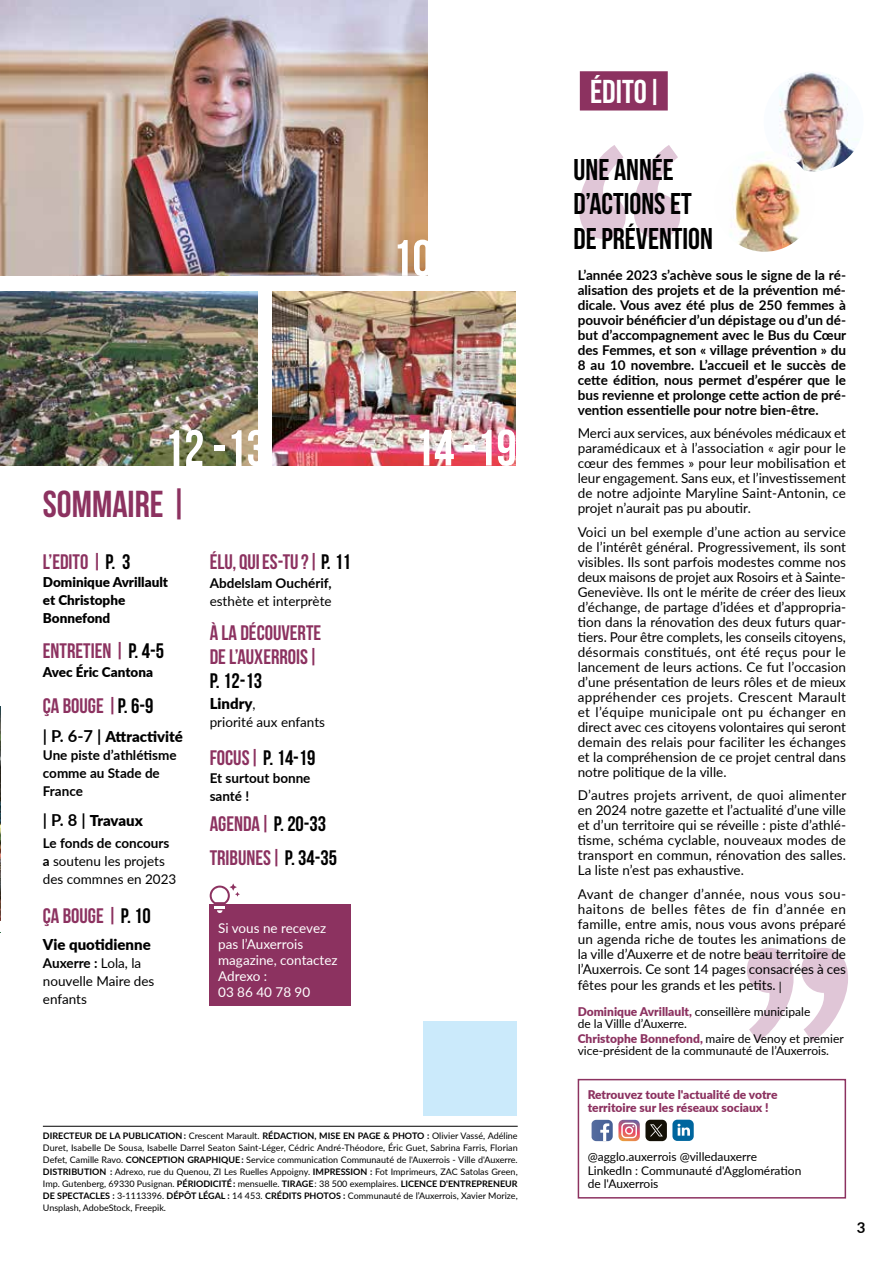
<style>
.page{position:relative;width:893px;height:1263px;background:#fff}
.page>*{position:absolute;margin:0;border:0;box-sizing:border-box;transform-origin:0 0}
.t1{font:51.15px "Bebas Neue";color:#fff}
.t2{font:37.5px "Bebas Neue";color:#8c3260}
.t3{font:33px "Bebas Neue";color:#fff}
.t4{font:30px/34.5px "Bebas Neue";color:#000}
.t5{font:21px/24px "Bebas Neue";color:#8c3260}
.t6{font:21px "Bebas Neue";color:#000}
.t7{font:900 15px "Lato";color:#000}
.t8{font:700 15px "Lato";color:#000}
.t9{font:13.5px/15px "Lato";color:#000;text-align:justify}
.t10{font:700 13.5px/15px "Lato";color:#000}
.t11{font:13.5px/16.2px "Lato";color:#fff}
.t12{font:900 13.5px/18px "Lato";color:#000}
.t13{font:12px/12px "Lato";color:#000}
.t14{font:900 12px/13.5px "Lato";color:#8c3260}
.t15{font:9px/12px "Lato";color:#000;text-align:justify}
.s1{color:#000}
.s2{font-weight:700;font-size:16.5px}
.s3{font-weight:700}
.s4{font-weight:400;font-size:13.5px}
.s5{color:#8c3260}
.s6{font-size:31.5px}
.s7{font-size:12px}
.s8{font-weight:900;color:#8c3260}
</style>
<div class="page">
<svg style="left:801px;top:948px;width:47px;height:94px"></svg>
<svg style="left:747px;top:948px;width:46px;height:94px"></svg>
<svg style="left:579px;top:145px;width:47px;height:94px"></svg>
<svg style="left:633px;top:145px;width:47px;height:94px"></svg>
<div style="left:580px;top:71px;width:88px;height:40px;background:#8c3260"></div>
<div style="left:210px;top:905px;width:141px;height:101px;background:#8c3260"></div>
<svg style="left:210px;top:883px;width:30px;height:30px"></svg>
<img style="left:1px;top:0;width:426px;height:276px">
<img style="left:273px;top:291px;width:242px;height:175px">
<img style="left:1px;top:291px;width:256px;height:175px">
<div style="left:424px;top:1021px;width:93px;height:94px;background:#cbeafb"></div>
<img style="left:764px;top:71px;width:100px;height:100px;border-radius:50px">
<img style="left:714px;top:151px;width:101px;height:101px;border-radius:50px">
<div style="left:578px;top:1079px;width:268px;height:119px;border:2px solid #8c3260"></div>
<svg style="left:592px;top:1120px;width:48px;height:21px"></svg>
<div style="left:645px;top:1120px;width:22px;height:21px;background:#131006;border-radius:5px"></div>
<svg style="left:650px;top:1124px;width:13px;height:12px"></svg>
<div style="left:672px;top:1120px;width:22px;height:21px;background:#00669e;border-radius:5px"></div>
<svg style="left:677px;top:1124px;width:13px;height:12px"></svg>
<hr style="left:43px;top:1126px;width:475px;height:1px;background:#000">
<img style="left:0;top:706px;width:1px;height:226px">
<h1 class="t1" style="left:392px;top:230px;width:42px">10</h1>
<h1 class="t1" style="left:164px;top:420px;width:104px">12 -13</h1>
<h2 class="t2" style="left:43px;top:484px;width:147px">SOMMAIRE |</h2>
<h3 class="t5" style="left:43px;top:549px;width:89px">L’EDITO | <span class="s1">P. 3</span></h3>
<p class="t12" style="left:43px;top:572px;width:127px">Dominique Avrillault et Christophe<br>Bonnefond</p>
<h3 class="t5" style="left:43px;top:638px;width:123px">ENTRETIEN | <span class="s1">P. 4-5</span></h3>
<p class="t12" style="left:43px;top:663px;width:112px">Avec Éric Cantona</p>
<h3 class="t5" style="left:43px;top:693px;width:112px">ÇA BOUGE |<span class="s1">P. 6-9</span></h3>
<p class="t7" style="left:43px;top:726px;width:142px"><span class="s2">| P. 6-7 |</span> Attractivité</p>
<p class="t10" style="left:43px;top:746px;width:135px;line-height:18px">Une piste d’athlétisme comme au Stade de<br>France</p>
<p class="t7" style="left:43px;top:809px;width:102px"><span class="s2">| P. 8 |</span> Travaux</p>
<p class="t9" style="left:43px;top:834px;width:135px;line-height:18px;text-align:left"><span class="s3">Le fonds de concours a</span> soutenu les projets des commnes en 2023</p>
<h3 class="t5" style="left:43px;top:904px;width:110px">ÇA BOUGE | <span class="s1">P. 10</span></h3>
<p class="t7" style="left:43px;top:933px;width:109px">Vie quotidienne</p>
<p class="t9" style="left:43px;top:953px;width:113px;line-height:18px;text-align:left"><span class="s3">Auxerre :</span> Lola, la nouvelle Maire des enfants</p>
<h3 class="t5" style="left:210px;top:549px;width:143px">ÉLU, QUI ES-TU ?| <span class="s1">P. 11</span></h3>
<p class="t10" style="left:210px;top:575px;width:123px">Abdelslam Ouchérif,</p>
<p class="t9" style="left:210px;top:593px;width:123px">esthète et interprète</p>
<h3 class="t5" style="left:210px;top:620px;width:113px">À LA DÉCOUVERTE<br>DE L’AUXERROIS|</h3>
<h3 class="t6" style="left:210px;top:669px;width:54px">P. 12-13</h3>
<p class="t7" style="left:210px;top:692px;width:47px">Lindry<span class="s4">,</span></p>
<p class="t9" style="left:210px;top:714px;width:117px">priorité aux enfants</p>
<h3 class="t6" style="left:210px;top:746px;width:107px"><span class="s5">FOCUS|</span> P. 14-19</h3>
<p class="t10" style="left:210px;top:769px;width:102px;line-height:18px">Et surtout bonne santé !</p>
<h3 class="t5" style="left:210px;top:806px;width:129px;line-height:33.8px">AGENDA| <span class="s1">P. 20-33<br></span>TRIBUNES| <span class="s1">P. 34-35</span></h3>
<p class="t11" style="left:218px;top:919px;width:121px">Si vous ne recevez pas l’Auxerrois magazine, contactez<br>Adrexo :<br>03 86 40 78 90</p>
<h1 class="t1" style="left:414px;top:420px;width:104px">14 -19</h1>
<p class="t15" style="left:43px;top:1129px;width:476px"><span class="s3">DIRECTEUR DE LA PUBLICATION :</span> Crescent Marault. <span class="s3">RÉDACTION, MISE EN PAGE &amp; PHOTO :</span> Olivier Vassé, Adéline Duret, Isabelle De Sousa, Isabelle Darrel Seaton Saint-Léger, Cédric André-Théodore, Éric Guet, Sabrina Farris, Florian Defet, Camille Ravo. <span class="s3">CONCEPTION GRAPHIQUE :</span> Service communication Communauté de l'Auxerrois - Ville d'Auxerre.<br><span class="s3">DISTRIBUTION :</span> Adrexo, rue du Quenou, ZI Les Ruelles Appoigny. <span class="s3">IMPRESSION :</span> Fot Imprimeurs, ZAC Satolas Green, Imp. Gutenberg, 69330 Pusignan. <span class="s3">PÉRIODICITÉ :</span> mensuelle. <span class="s3">TIRAGE</span> : 38 500 exemplaires. <span class="s3">LICENCE D'ENTREPRENEUR DE SPECTACLES :</span> 3-1113396. <span class="s3">DÉPÔT LÉGAL :</span> 14 453. <span class="s3">CRÉDITS PHOTOS :</span> Communauté de l’Auxerrois, Xavier Morize, Unsplash, AdobeStock, Freepik.</p>
<h3 class="t3" style="left:590px;top:73px;width:74px">ÉDITO<span class="s6">|</span></h3>
<h3 class="t4" style="left:574px;top:152px;width:141px">UNE ANNÉE<br>D’ACTIONS ET<br>DE PRÉVENTION</h3>
<p class="t10" style="left:578px;top:267px;width:270px;text-align:justify">L’année 2023 s’achève sous le signe de la ré&shy;alisation des projets et de la prévention mé&shy;dicale. Vous avez été plus de 250 femmes à pouvoir bénéficier d’un dépistage ou d’un dé&shy;but d’accompagnement avec le Bus du Cœur des Femmes, et son « village prévention » du 8 au 10 novembre. L’accueil et le succès de cette édition, nous permet d’espérer que le bus revienne et prolonge cette action de pré&shy;vention essentielle pour notre bien-être.</p>
<p class="t9" style="left:578px;top:425px;width:270px">Merci aux services, aux bénévoles médicaux et paramédicaux et à l’association « agir pour le cœur des femmes » pour leur mobilisation et leur engagement. Sans eux, et l’investissement de notre adjointe Maryline Saint-Antonin, ce projet n’aurait pas pu aboutir.</p>
<p class="t9" style="left:578px;top:524px;width:270px">Voici un bel exemple d’une action au service de l’intérêt général. Progressivement, ils sont visibles. Ils sont parfois modestes comme nos deux maisons de projet aux Rosoirs et à Sainte-Geneviève. Ils ont le mérite de créer des lieux d’échange, de partage d’idées et d’appropria&shy;tion dans la rénovation des deux futurs quar&shy;tiers. Pour être complets, les conseils citoyens, désormais constitués, ont été reçus pour le lancement de leurs actions. Ce fut l’occasion d’une présentation de leurs rôles et de mieux appréhender ces projets. Crescent Marault et l’équipe municipale ont pu échanger en direct avec ces citoyens volontaires qui seront demain des relais pour faciliter les échanges et la compréhension de ce projet central dans notre politique de la ville.</p>
<p class="t9" style="left:578px;top:787px;width:270px">D’autres projets arrivent, de quoi alimenter en 2024 notre gazette et l’actualité d’une ville et d’un territoire qui se réveille : piste d’athlé&shy;tisme, schéma cyclable, nouveaux modes de transport en commun, rénovation des salles.<br>La liste n’est pas exhaustive.</p>
<p class="t9" style="left:578px;top:886px;width:270px">Avant de changer d’année, nous vous sou&shy;haitons de belles fêtes de fin d’année en famille, entre amis, nous vous avons préparé un agenda riche de toutes les animations de la ville d’Auxerre et de notre beau territoire de l’Auxerrois. Ce sont 14 pages consacrées à ces</p>
<p class="t9" style="left:578px;top:977px;width:206px">fêtes pour les grands et les petits. <span class="s7">|</span></p>
<p class="t13" style="left:578px;top:1005px;width:234px"><span class="s8">Dominique Avrillault,</span> conseillère municipale de la Villle d’Auxerre.</p>
<p class="t13" style="left:578px;top:1032px;width:267px"><span class="s8">Christophe Bonnefond,</span> maire de Venoy et premier vice-président de la communauté de l’Auxerrois.</p>
<p class="t14" style="left:588px;top:1087px;width:191px">Retrouvez toute l'actualité de votre territoire sur les réseaux sociaux !</p>
<p class="t13" style="left:588px;top:1149px;width:215px;line-height:13.5px">@agglo.auxerrois @villedauxerre<br>LinkedIn : Communauté d'Agglomération de l'Auxerrois</p>
<p class="t8" style="left:857px;top:1216px;width:10px">3</p>
</div>
